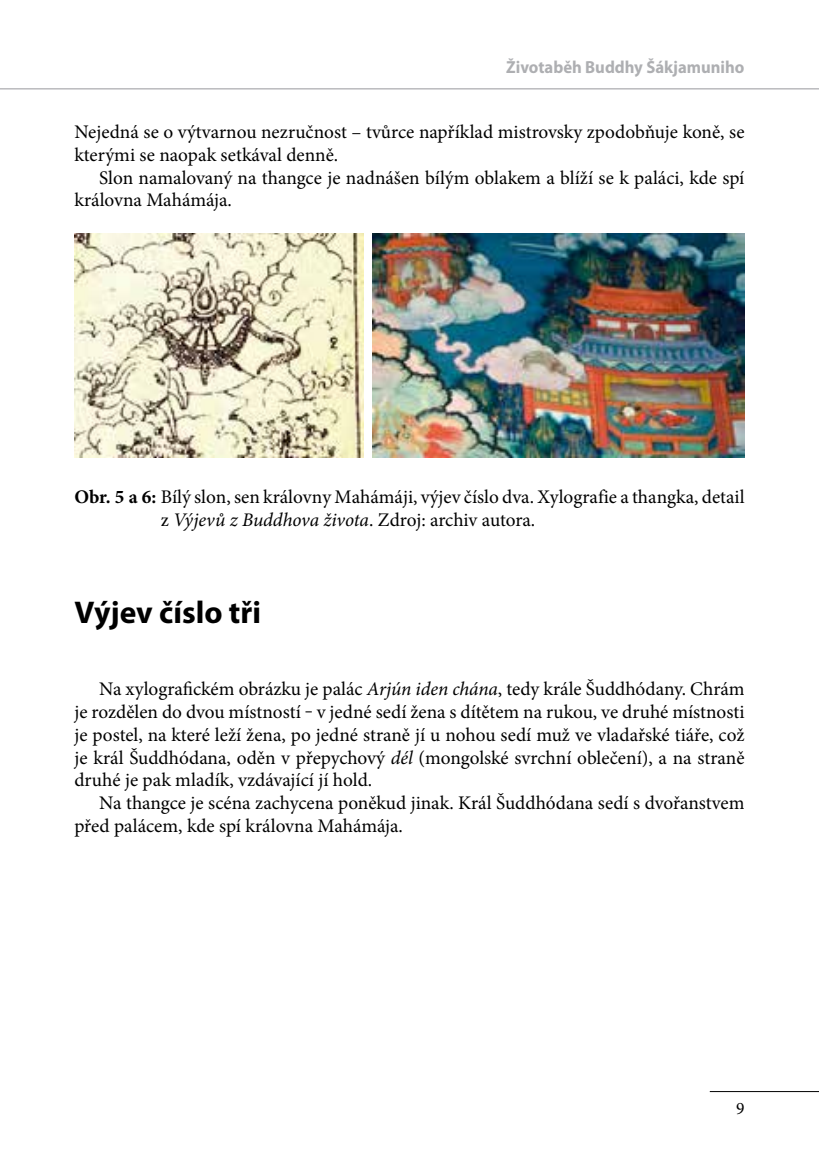
<style>
.page{position:relative;width:819px;height:1166px;background:#fff}
.page>*{position:absolute;margin:0;border:0;box-sizing:border-box;transform-origin:0 0}
.Nadpis_2{font:700 31.5px "Myriad Pro";color:#000}
.Text_1{font:19.25px/22.8px "Minion Pro";color:#000}
.Text_2{font:19.25px/22.8px "Minion Pro";color:#000}
.t1{font:700 17.5px "Myriad Pro";color:#aeafb2;scale:.95 1}
.t2{font:17.5px "Minion Pro";color:#000}
.s1{font-weight:700}
.s2{font-style:italic}
</style>
<div class="page">
<hr style="left:0;top:88px;width:819px;height:1px;background:#98989c">
<hr style="left:709px;top:1091px;width:110px;height:1px;background:#000">
<img style="left:74px;top:233px;width:289px;height:224px">
<img style="left:373px;top:233px;width:371px;height:224px">
<p class="t1" style="left:506px;top:55px;width:252px">Životaběh Buddhy Šákjamuniho</p>
<p class="Text_1" style="left:74px;top:121px;width:671px">Nejedná se o výtvarnou nezručnost – tvůrce například mistrovsky zpodobňuje koně, se kterými se naopak setkával denně.</p>
<p class="Text_1" style="left:74px;top:166px;width:671px;text-indent:25px">Slon namalovaný na thangce je nadnášen bílým oblakem a blíží se k paláci, kde spí královna Mahámája.</p>
<p class="Text_2" style="left:161px;top:485px;width:585px;text-indent:-86px"><span class="s1">Obr. 5 a 6:</span> Bílý slon, sen královny Mahámáji, výjev číslo dva. Xylografie a thangka, detail z <span class="s2">Výjevů z Buddhova života</span>. Zdroj: archiv autora.</p>
<p class="Nadpis_2" style="left:74px;top:592px;width:188px">Výjev číslo tři</p>
<p class="Text_1" style="left:74px;top:678px;width:671px;text-align:justify;text-indent:25px">Na xylografickém obrázku je palác <span class="s2">Arjún iden chána</span>, tedy krále Šuddhódany. Chrám je rozdělen do dvou místností ‒ v jedné sedí žena s dítětem na rukou, ve druhé místnosti je postel, na které leží žena, po jedné straně jí u nohou sedí muž ve vladařské tiáře, což je král Šuddhódana, oděn v přepychový <span class="s2">dél</span> (mongolské svrchní oblečení), a na straně druhé je pak mladík, vzdávající jí hold.</p>
<p class="Text_1" style="left:74px;top:791px;width:671px;text-indent:25px">Na thangce je scéna zachycena poněkud jinak. Král Šuddhódana sedí s dvořanstvem před palácem, kde spí královna Mahámája.</p>
<p class="t2" style="left:736px;top:1097px;width:10px">9</p>
</div>
